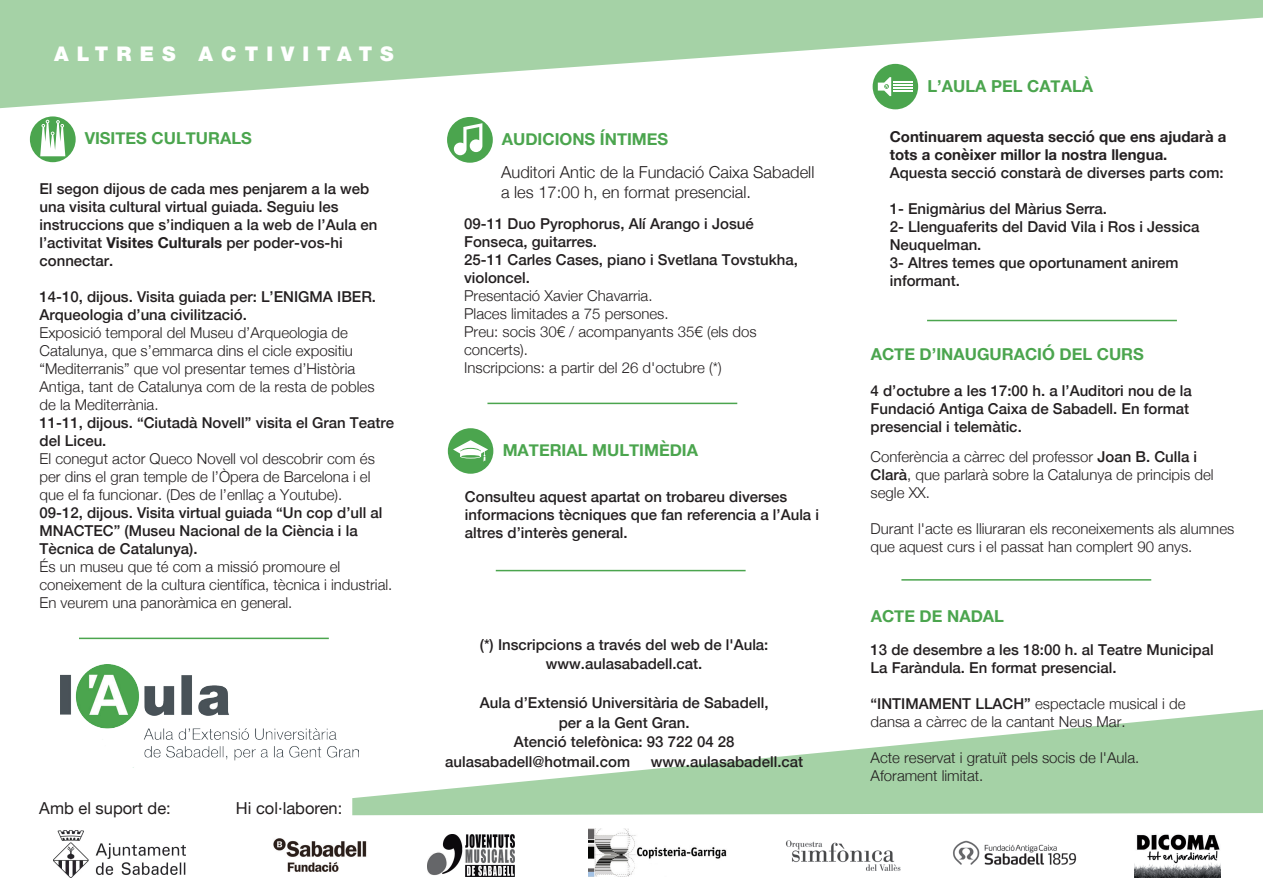
<style>
.page{position:relative;width:1263px;height:893px;background:#fff}
.page>*{position:absolute;margin:0;border:0;box-sizing:border-box;transform-origin:0 0}
.t1{font:900 20.25px "Helvetica Neue";letter-spacing:.4em;color:#fff}
.t2{font:700 16.5px "Helvetica Neue";color:#4ba54e}
.t3{font:300 16.5px/19.8px "Helvetica Neue";color:#231f20}
.t4{font:16.5px "Helvetica Neue";color:#231f20}
.t5{font:500 15px/18px "Helvetica Neue";color:#231f20}
.t6{font:300 15px/18px "Helvetica Neue";color:#231f20}
.t7{font:700 15px/18px "Helvetica Neue";color:#231f20}
.s1{font-weight:700}
.s2{font-weight:500}
</style>
<div class="page">
<svg style="left:0;top:0;width:1263px;height:108px;fill:#a5d2a6"></svg>
<svg style="left:352px;top:709px;width:911px;height:106px;fill:#a5d2a6"></svg>
<img style="left:53px;top:830px;width:132px;height:47px">
<img style="left:273px;top:838px;width:94px;height:34px">
<img style="left:589px;top:828px;width:138px;height:48px">
<img style="left:953px;top:840px;width:124px;height:25px">
<img style="left:786px;top:840px;width:115px;height:31px">
<img style="left:1134px;top:834px;width:86px;height:43px">
<img style="left:427px;top:834px;width:87px;height:42px">
<div style="left:447px;top:117px;width:46px;height:46px;background:#4ba54e;border-radius:50%"></div>
<svg style="left:454px;top:123px;width:28px;height:32px"></svg>
<hr style="left:487px;top:403px;width:250px;height:1px;background:#4ba54e">
<div style="left:30px;top:116px;width:46px;height:46px;background:#4ba54e;border-radius:50%"></div>
<svg style="left:40px;top:120px;width:25px;height:36px"></svg>
<hr style="left:79px;top:638px;width:250px;height:1px;background:#4ba54e">
<div style="left:873px;top:64px;width:45px;height:45px;background:#4ba54e;border-radius:50%"></div>
<hr style="left:893px;top:81px;width:20px;height:2px;background:#fff">
<hr style="left:893px;top:84px;width:20px;height:2px;background:#fff">
<hr style="left:893px;top:87px;width:20px;height:2px;background:#fff">
<hr style="left:893px;top:90px;width:20px;height:2px;background:#fff">
<svg style="left:878px;top:77px;width:13px;height:19px"></svg>
<hr style="left:927px;top:320px;width:250px;height:1px;background:#4ba54e">
<hr style="left:496px;top:570px;width:250px;height:1px;background:#4ba54e">
<div style="left:448px;top:428px;width:45px;height:46px;background:#4ba54e;border-radius:50%"></div>
<svg style="left:453px;top:440px;width:35px;height:22px"></svg>
<hr style="left:901px;top:579px;width:250px;height:2px;background:#4ba54e">
<img style="left:60px;top:665px;width:298px;height:102px">
<h1 class="t1" style="left:54px;top:42px;width:341px">ALTRES ACTIVITATS</h1>
<p class="t2" style="left:85px;top:125px;width:169px">VISITES CULTURALS</p>
<p class="t5" style="left:39px;top:178px;width:339px">El segon dijous de cada mes penjarem a la web una visita cultural virtual guiada. Seguiu les instruccions que s’indiquen a la web de l’Aula en l’activitat <span class="s1">Visites Culturals</span> per poder-vos-hi connectar.</p>
<p class="t5" style="left:39px;top:286px;width:338px">14-10, dijous. Visita guiada per: L’ENIGMA IBER.<br>Arqueologia d’una civilització.</p>
<p class="t6" style="left:39px;top:322px;width:337px">Exposició temporal del Museu d’Arqueologia de Catalunya, que s’emmarca dins el cicle expositiu “Mediterranis” que vol presentar temes d’Història Antiga, tant de Catalunya com de la resta de pobles de la Mediterrània.</p>
<p class="t5" style="left:39px;top:412px;width:356px">11-11, dijous. “Ciutadà Novell” visita el Gran Teatre del Liceu.</p>
<p class="t6" style="left:39px;top:448px;width:337px">El conegut actor Queco Novell vol descobrir com és per dins el gran temple de l’Òpera de Barcelona i el que el fa funcionar. (Des de l’enllaç a Youtube).</p>
<p class="t5" style="left:39px;top:502px;width:344px">09-12, dijous. Visita virtual guiada “Un cop d’ull al<br>MNACTEC” (Museu Nacional de la Ciència i la<br>Tècnica de Catalunya).</p>
<p class="t6" style="left:39px;top:556px;width:354px">És un museu que té com a missió promoure el coneixement de la cultura científica, tècnica i industrial.<br>En veurem una panoràmica en general.</p>
<p class="t4" style="left:39px;top:797px;width:133px">Amb el suport de:</p>
<p class="t4" style="left:236px;top:797px;width:108px">Hi col·laboren:</p>
<p class="t2" style="left:502px;top:126px;width:168px">AUDICIONS ÍNTIMES</p>
<p class="t3" style="left:501px;top:161px;width:315px">Auditori Antic de la Fundació Caixa Sabadell a les 17:00 h, en format presencial.</p>
<p class="t5" style="left:464px;top:213px;width:335px">09-11 Duo Pyrophorus, Alí Arango i Josué<br>Fonseca, guitarres.<br>25-11 Carles Cases, piano i Svetlana Tovstukha, violoncel.</p>
<p class="t6" style="left:464px;top:285px;width:294px">Presentació Xavier Chavarria.<br>Places limitades a 75 persones.<br>Preu: socis 30€ / acompanyants 35€ (els dos concerts).<br>Inscripcions: a partir del 26 d'octubre (*)</p>
<p class="t2" style="left:503px;top:437px;width:197px">MATERIAL MULTIMÈDIA</p>
<p class="t5" style="left:465px;top:487px;width:356px">Consulteu aquest apartat on trobareu diverses informacions tècniques que fan referencia a l’Aula i altres d’interès general.</p>
<p class="t5" style="left:480px;top:633px;width:290px;line-height:19.5px;text-align:center">(*) Inscripcions a través del web de l'Aula: www.aulasabadell.cat.</p>
<p class="t5" style="left:480px;top:693px;width:290px">Aula d’Extensió Universitària de Sabadell,</p>
<p class="t5" style="left:559px;top:712px;width:132px">per a la Gent Gran.</p>
<p class="t5" style="left:514px;top:732px;width:222px">Atenció telefònica: 93 722 04 28</p>
<p class="t5" style="left:445px;top:751px;width:186px">aulasabadell@hotmail.com</p>
<p class="t5" style="left:651px;top:751px;width:154px">www.aulasabadell.cat</p>
<p class="t2" style="left:927px;top:73px;width:167px">L’AULA PEL CATALÀ</p>
<p class="t7" style="left:890px;top:128px;width:338px">Continuarem aquesta secció que ens ajudarà a tots a conèixer millor la nostra llengua.</p>
<p class="t5" style="left:890px;top:163px;width:335px">Aquesta secció constarà de diverses parts com:</p>
<p class="t5" style="left:890px;top:199px;width:311px">1- Enigmàrius del Màrius Serra.<br>2- Llenguaferits del David Vila i Ros i Jessica<br>Neuquelman.<br>3- Altres temes que oportunament anirem informant.</p>
<p class="t2" style="left:871px;top:341px;width:275px">ACTE D’INAUGURACIÓ DEL CURS</p>
<p class="t5" style="left:871px;top:380px;width:323px">4 d’octubre a les 17:00 h. a l’Auditori nou de la<br>Fundació Antiga Caixa de Sabadell. En format presencial i telemàtic.</p>
<p class="t6" style="left:871px;top:447px;width:344px">Conferència a càrrec del professor <span class="s2">Joan B. Culla i<br>Clarà</span>, que parlarà sobre la Catalunya de principis del segle XX.</p>
<p class="t6" style="left:871px;top:519px;width:365px">Durant l'acte es lliuraran els reconeixements als alumnes que aquest curs i el passat han complert 90 anys.</p>
<p class="t2" style="left:871px;top:603px;width:135px">ACTE DE NADAL</p>
<p class="t5" style="left:871px;top:639px;width:344px">13 de desembre a les 18:00 h. al Teatre Municipal<br>La Faràndula. En format presencial.</p>
<p class="t6" style="left:871px;top:693px;width:316px"><span class="s2">“INTIMAMENT LLACH”</span> espectacle musical i de dansa a càrrec de la cantant Neus Mar.</p>
<p class="t6" style="left:871px;top:747px;width:270px">Acte reservat i gratuït pels socis de l'Aula.<br>Aforament limitat.</p>
</div>
